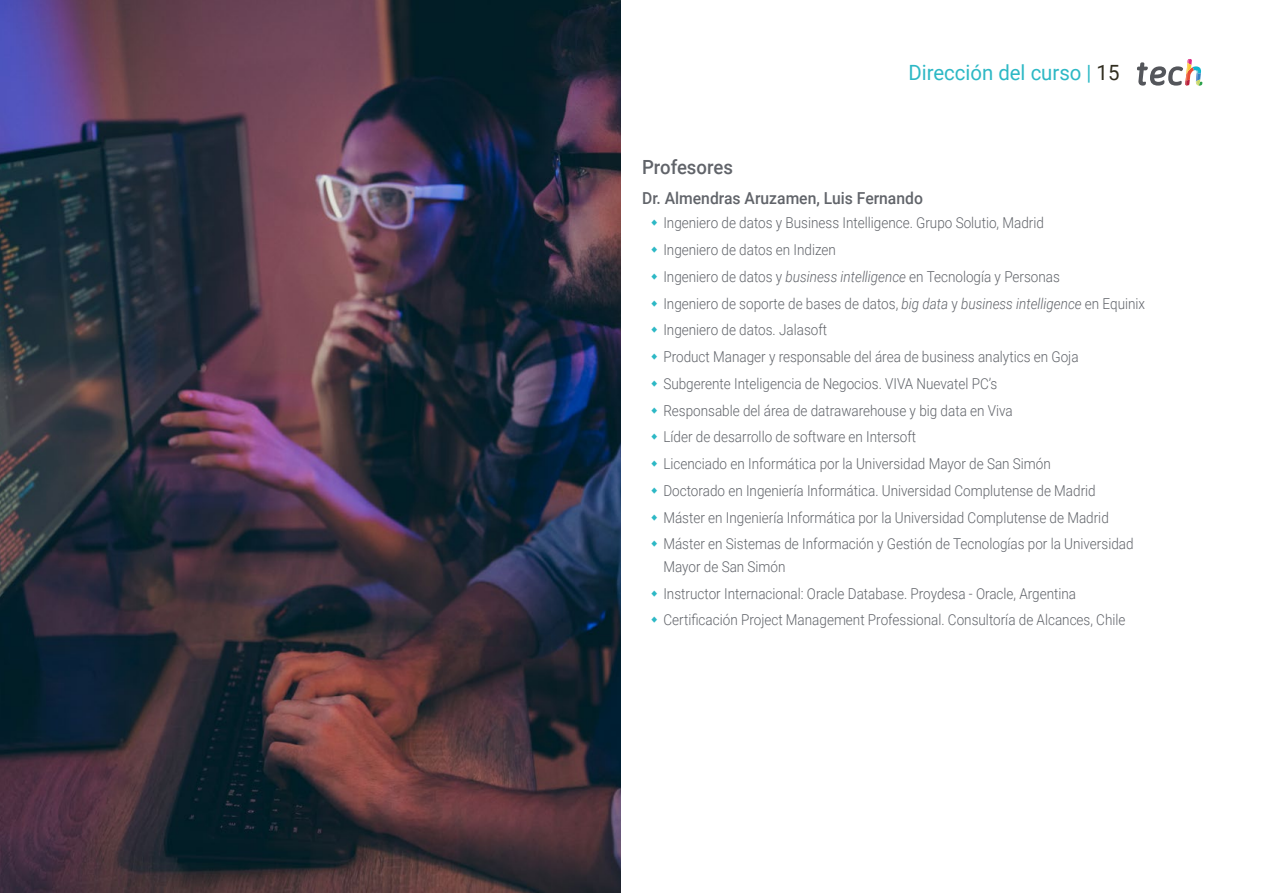
<style>
.page{position:relative;width:1263px;height:893px;background:#fff}
.page>*{position:absolute;margin:0;border:0;box-sizing:border-box;transform-origin:0 0}
.t1{font:21px "Roboto";color:#2db8c5}
.t2{font:500 19.5px "Roboto";color:#61646a;scale:.95 1}
.t3{font:500 16.5px "Roboto";color:#61646a;scale:.95 1}
.t4{font:300 15px/26.7px "Roboto";color:#61646a;scale:.9 1}
.s1{color:#312e20}
.s2{font-style:italic}
</style>
<div class="page">
<img style="left:0;top:0;width:621px;height:893px">
<svg style="left:1137px;top:59px;width:65px;height:27px"></svg>
<h1 class="t1" style="left:908px;top:57px;width:213px">Dirección del curso | <span class="s1">15</span></h1>
<h2 class="t2" style="left:642px;top:154px;width:97px">Profesores</h2>
<p class="t3" style="left:642px;top:186px;width:297px">Dr. Almendras Aruzamen, Luis Fernando</p>
<p class="t4" style="left:663px;top:209px;width:537px">Ingeniero de datos y Business Intelligence. Grupo Solutio, Madrid<br>Ingeniero de datos en Indizen<br>Ingeniero de datos y <span class="s2">business intelligence</span> en Tecnología y Personas<br>Ingeniero de soporte de bases de datos, <span class="s2">big data</span> y <span class="s2">business intelligence</span> en Equinix Ingeniero de datos. Jalasoft<br>Product Manager y responsable del área de business analytics en Goja Subgerente Inteligencia de Negocios. VIVA Nuevatel PC’s<br>Responsable del área de datrawarehouse y big data en Viva<br>Líder de desarrollo de software en Intersoft<br>Licenciado en Informática por la Universidad Mayor de San Simón<br>Doctorado en Ingeniería Informática. Universidad Complutense de Madrid<br>Máster en Ingeniería Informática por la Universidad Complutense de Madrid Máster en Sistemas de Información y Gestión de Tecnologías por la Universidad</p>
<p class="t4" style="left:663px;top:552px;width:515px">Mayor de San Simón<br>Instructor Internacional: Oracle Database. Proydesa - Oracle, Argentina<br>Certificación Project Management Professional. Consultoría de Alcances, Chile</p>
</div>
